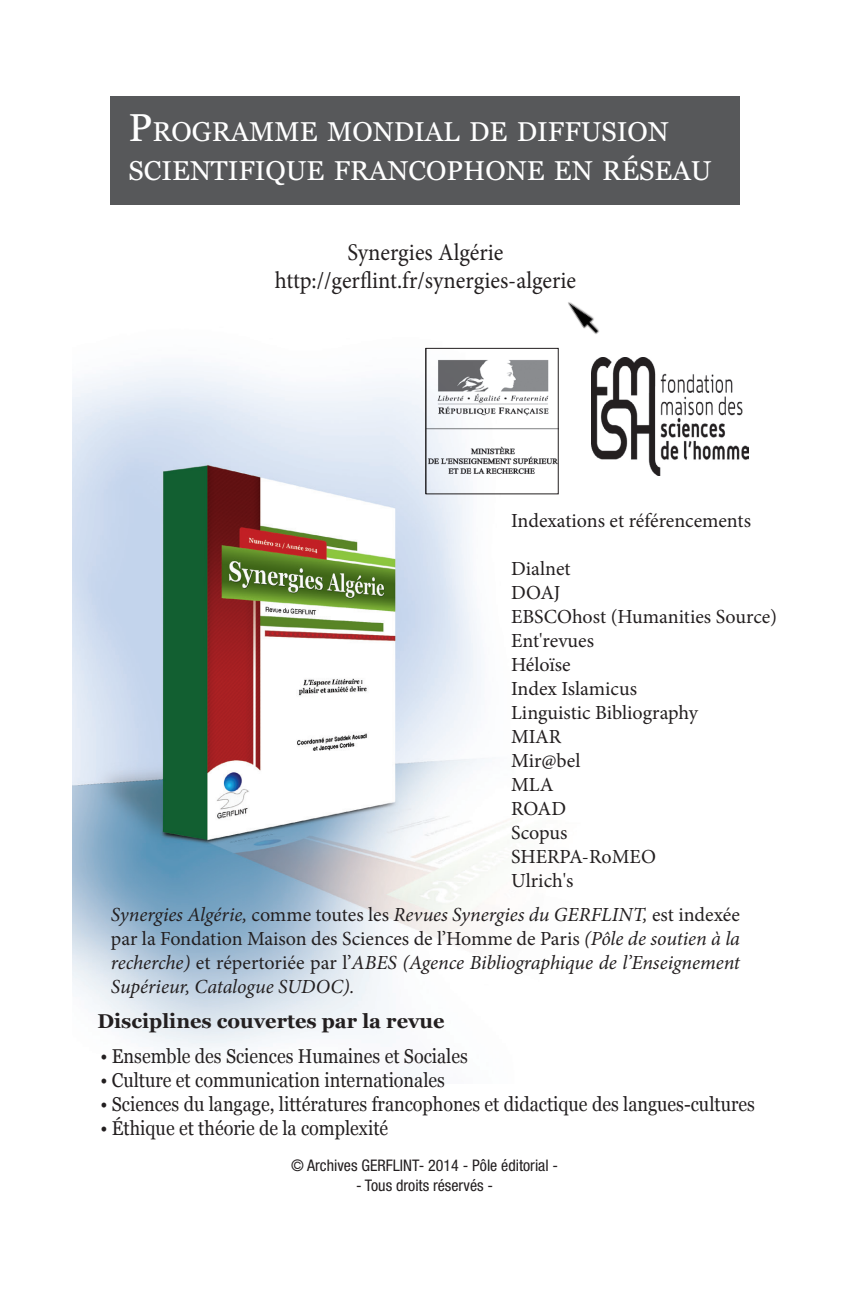
<style>
.page{position:relative;width:851px;height:1304px;background:#fff}
.page>*{position:absolute;margin:0;border:0;box-sizing:border-box;transform-origin:0 0}
.t1{font:27.2px "Georgia";color:#fff}
.t2{font:24px "Minion Pro";color:#231f20;scale:.94 1}
.t3{font:italic 20px/24px "Minion Pro";letter-spacing:-.005em;color:#231f20;text-align:justify}
.t4{font:20px "Georgia";color:#231f20;scale:.9 1}
.t5{font:20px "Minion Pro";color:#231f20}
.t6{font:700 20px "Georgia";color:#231f20}
.t7{font:condensed 16px "Helvetica Neue";color:#231f20}
.s1{font-size:39px}
.s2{font-style:normal}
</style>
<div class="page">
<img style="left:72px;top:347px;width:487px;height:704px">
<img style="left:591px;top:357px;width:157px;height:119px">
<img style="left:427px;top:350px;width:129px;height:142px">
<div style="left:425px;top:348px;width:133px;height:146px;border:1px solid #231f20"></div>
<div style="left:111px;top:96px;width:629px;height:109px;background:#57585a"></div>
<img style="left:568px;top:302px;width:31px;height:32px">
<p class="t1" style="left:129px;top:112px;width:541px"><span class="s1">P</span>ROGRAMME MONDIAL DE DIFFUSION</p>
<p class="t1" style="left:129px;top:151px;width:584px">SCIENTIFIQUE FRANCOPHONE EN RÉSEAU</p>
<p class="t2" style="left:347px;top:236px;width:167px">Synergies Algérie</p>
<p class="t2" style="left:275px;top:265px;width:322px">http://gerflint.fr/synergies-algerie</p>
<p class="t5" style="left:511px;top:508px;width:241px">Indexations et référencements</p>
<p class="t5" style="left:511px;top:556px;width:61px">Dialnet</p>
<p class="t5" style="left:511px;top:580px;width:51px">DOAJ</p>
<p class="t5" style="left:511px;top:604px;width:267px">EBSCOhost (Humanities Source)</p>
<p class="t5" style="left:511px;top:628px;width:84px">Ent'revues</p>
<p class="t5" style="left:511px;top:652px;width:61px">Héloïse</p>
<p class="t5" style="left:511px;top:676px;width:127px">Index Islamicus</p>
<p class="t5" style="left:511px;top:700px;width:188px">Linguistic Bibliography</p>
<p class="t5" style="left:511px;top:724px;width:52px">MIAR</p>
<p class="t5" style="left:511px;top:748px;width:71px">Mir@bel</p>
<p class="t5" style="left:511px;top:772px;width:44px">MLA</p>
<p class="t5" style="left:511px;top:796px;width:57px">ROAD</p>
<p class="t5" style="left:511px;top:820px;width:58px">Scopus</p>
<p class="t5" style="left:511px;top:844px;width:146px">SHERPA-RoMEO</p>
<p class="t5" style="left:511px;top:868px;width:64px">Ulrich's</p>
<p class="t3" style="left:111px;top:902px;width:630px">Synergies Algérie, <span class="s2">comme toutes les</span> Revues Synergies du GERFLINT, <span class="s2">est indexée par la Fondation Maison des Sciences de l’Homme de Paris</span> (Pôle de soutien à la recherche) <span class="s2">et répertoriée par l’</span>ABES (Agence Bibliographique de l’Enseignement Supérieur, Catalogue SUDOC).</p>
<p class="t6" style="left:97px;top:1006px;width:348px">Disciplines couvertes par la revue</p>
<p class="t4" style="left:100px;top:1042px;width:410px">• Ensemble des Sciences Humaines et Sociales</p>
<p class="t4" style="left:100px;top:1066px;width:384px">• Culture et communication internationales</p>
<p class="t4" style="left:100px;top:1090px;width:728px">• Sciences du langage, littératures francophones et didactique des langues-cultures</p>
<p class="t4" style="left:100px;top:1114px;width:321px">• Éthique et théorie de la complexité</p>
<p class="t7" style="left:291px;top:1156px;width:268px">© Archives GERFLINT- 2014 - Pôle éditorial -</p>
<p class="t7" style="left:356px;top:1176px;width:139px">- Tous droits réservés -</p>
</div>
